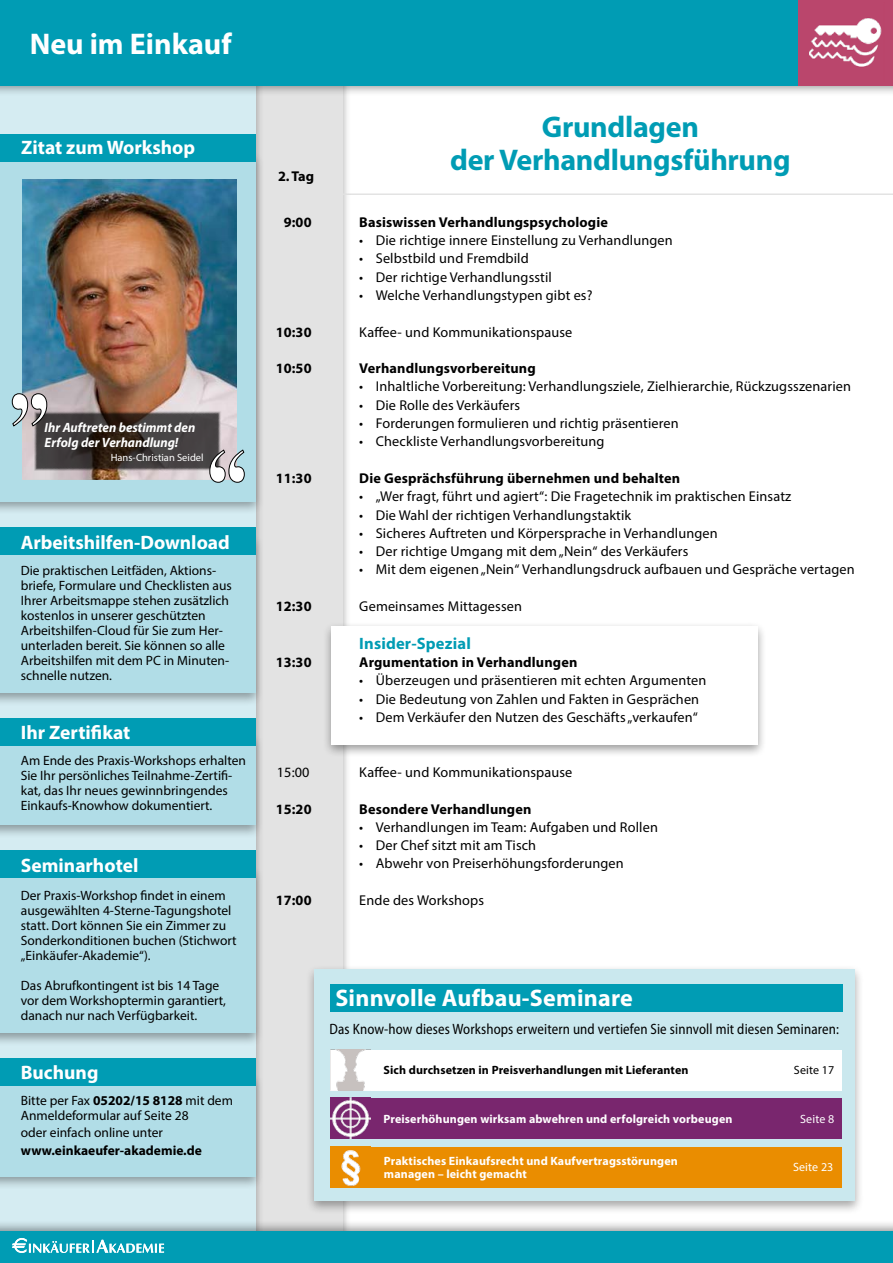
<style>
.page{position:relative;width:893px;height:1263px;background:#fff}
.page>*{position:absolute;margin:0;border:0;box-sizing:border-box;transform-origin:0 0}
.t1{font:700 30px/33px "Myriad Pro";letter-spacing:-.01em;color:#009cb4;text-align:center}
.t2{font:700 30px "Myriad Pro";color:#fff}
.t3{font:700 24px "Myriad Pro";letter-spacing:.01em;color:#fff}
.t4{font:700 19.5px "Myriad Pro";color:#fff}
.t5{font:700 16.5px "Myriad Pro";letter-spacing:.01em;color:#009cb4}
.t6{font:semi-condensed 15px "Myriad Pro";letter-spacing:.01em;color:#000;scale:.94 1}
.t7{font:14.25px "Myriad Pro";letter-spacing:.01em;color:#000}
.t8{font:700 14.25px "Myriad Pro";letter-spacing:.01em;color:#000}
.t9{font:13.5px/15px "Myriad Pro";color:#000}
.t10{font:italic 700 13.5px/15px "Myriad Pro";color:#fff;scale:.96 1}
.t11{font:700 13.5px "Myriad Pro";color:#000}
.t12{font:700 12px/13.5px "Myriad Pro";letter-spacing:.01em;color:#fff}
.t13{font:700 12px "Myriad Pro";letter-spacing:.01em;color:#000}
.t14{font:12px "Myriad Pro";letter-spacing:.01em;color:#fff}
.t15{font:12px "Myriad Pro";letter-spacing:.01em;color:#000}
.t16{font:10.5px "Myriad Pro";color:#fff}
.s1{font-weight:700}
</style>
<div class="page">
<div style="left:87px;top:0;width:255px;height:1263px;background:#e3e3e3"></div>
<div style="left:0;top:0;width:255px;height:1263px;background:#d5ecf2"></div>
<div style="left:0;top:534px;width:264px;height:172px;background:#000;opacity:.35"></div>
<div style="left:0;top:539px;width:255px;height:154px;background:#b1dde7"></div>
<div style="left:0;top:527px;width:255px;height:27px;background:#009cb4"></div>
<div style="left:0;top:865px;width:264px;height:181px;background:#000;opacity:.35"></div>
<div style="left:0;top:870px;width:255px;height:163px;background:#b1dde7"></div>
<div style="left:0;top:850px;width:255px;height:28px;background:#009cb4"></div>
<div style="left:0;top:733px;width:264px;height:105px;background:#000;opacity:.35"></div>
<div style="left:0;top:738px;width:255px;height:87px;background:#b1dde7"></div>
<div style="left:0;top:718px;width:255px;height:27px;background:#009cb4"></div>
<div style="left:0;top:1073px;width:264px;height:117px;background:#000;opacity:.35"></div>
<div style="left:0;top:1078px;width:255px;height:99px;background:#b1dde7"></div>
<div style="left:0;top:1058px;width:255px;height:27px;background:#009cb4"></div>
<div style="left:306px;top:965px;width:558px;height:250px;background:#000;opacity:.35"></div>
<div style="left:315px;top:969px;width:540px;height:232px;background:#cae8ee"></div>
<div style="left:330px;top:984px;width:512px;height:27px;background:#009cb4"></div>
<div style="left:330px;top:1050px;width:512px;height:40px;background:#fff"></div>
<img style="left:330px;top:1050px;width:35px;height:40px">
<div style="left:370px;top:1098px;width:472px;height:40px;background:#79266e"></div>
<svg style="left:330px;top:1098px;width:41px;height:40px;fill:#792a70"></svg>
<img style="left:330px;top:1147px;width:38px;height:40px">
<div style="left:368px;top:1147px;width:474px;height:40px;background:#ea8d00"></div>
<hr style="left:323px;top:193px;width:570px;height:2px;background:#e3e3e3">
<div style="left:323px;top:621px;width:444px;height:136px;background:#000;opacity:.4"></div>
<div style="left:332px;top:626px;width:426px;height:118px;background:#fff"></div>
<div style="left:0;top:151px;width:264px;height:364px;background:#000;opacity:.35"></div>
<div style="left:0;top:156px;width:255px;height:346px;background:#b1dde7"></div>
<div style="left:0;top:134px;width:255px;height:27px;background:#009cb4"></div>
<img style="left:22px;top:180px;width:214px;height:300px">
<svg style="left:34px;top:410px;width:188px;height:61px;fill:#444041"></svg>
<svg style="left:12px;top:393px;width:36px;height:34px"></svg>
<svg style="left:209px;top:449px;width:36px;height:34px"></svg>
<div style="left:0;top:1219px;width:893px;height:44px;background:#000;opacity:.4"></div>
<div style="left:0;top:1231px;width:893px;height:32px;background:#009cb4"></div>
<div style="left:0;top:0;width:893px;height:97px;background:#000;opacity:.4"></div>
<div style="left:0;top:0;width:893px;height:85px;background:#009cb4"></div>
<svg style="left:12px;top:1238px;width:152px;height:15px"></svg>
<div style="left:798px;top:0;width:95px;height:85px;background:#ba466c"></div>
<img style="left:810px;top:18px;width:72px;height:49px">
<h1 class="t2" style="left:30px;top:25px;width:203px">Neu im Einkauf</h1>
<h3 class="t4" style="left:21px;top:135px;width:175px">Zitat zum Workshop</h3>
<p class="t10" style="left:45px;top:420px;width:158px">Ihr Auftreten bestimmt den<br>Erfolg der Verhandlung!</p>
<p class="t16" style="left:111px;top:451px;width:94px">Hans-Christian Seidel</p>
<h3 class="t4" style="left:21px;top:529px;width:210px">Arbeitshilfen-Download</h3>
<p class="t9" style="left:21px;top:563px;width:213px">Die praktischen Leitfäden, Aktions&shy;briefe, Formulare und Checklisten aus Ihrer Arbeitsmappe stehen zusätzlich kostenlos in unserer geschützten Arbeitshilfen-Cloud für Sie zum Her&shy;unterladen bereit. Sie können so alle Arbeitshilfen mit dem PC in Minuten&shy;schnelle nutzen.</p>
<h3 class="t4" style="left:21px;top:720px;width:111px">Ihr Zertifikat</h3>
<p class="t9" style="left:21px;top:753px;width:227px">Am Ende des Praxis-Workshops erhalten Sie Ihr persönliches Teilnahme-Zertifi&shy;kat, das Ihr neues gewinnbringendes Einkaufs-Knowhow dokumentiert.</p>
<h3 class="t4" style="left:21px;top:852px;width:119px">Seminarhotel</h3>
<p class="t9" style="left:21px;top:887px;width:217px">Der Praxis-Workshop findet in einem ausgewählten 4-Sterne-Tagungshotel statt. Dort können Sie ein Zimmer zu Sonderkonditionen buchen (Stichwort „Einkäufer-Akademie“).</p>
<p class="t9" style="left:21px;top:977px;width:207px">Das Abrufkontingent ist bis 14 Tage vor dem Workshoptermin garantiert, danach nur nach Verfügbarkeit.</p>
<h3 class="t4" style="left:21px;top:1060px;width:79px">Buchung</h3>
<p class="t9" style="left:21px;top:1093px;width:214px">Bitte per Fax <span class="s1">05202/15 8128</span> mit dem<br>Anmeldeformular auf Seite 28</p>
<p class="t9" style="left:21px;top:1125px;width:144px">oder einfach online unter</p>
<p class="t11" style="left:21px;top:1141px;width:183px">www.einkaeufer-akademie.de</p>
<p class="t8" style="left:278px;top:167px;width:37px">2. Tag</p>
<h1 class="t1" style="left:450px;top:110px;width:342px">Grundlagen<br>der Verhandlungsführung</h1>
<p class="t8" style="left:284px;top:213px;width:29px">9:00</p>
<p class="t8" style="left:359px;top:213px;width:250px">Basiswissen Verhandlungspsychologie</p>
<p class="t7" style="left:359px;top:231px;width:315px">• Die richtige innere Einstellung zu Verhandlungen</p>
<p class="t7" style="left:359px;top:250px;width:171px">• Selbstbild und Fremdbild</p>
<p class="t7" style="left:359px;top:268px;width:194px">• Der richtige Verhandlungsstil</p>
<p class="t7" style="left:359px;top:286px;width:235px">• Welche Verhandlungstypen gibt es?</p>
<p class="t8" style="left:276px;top:322px;width:37px">10:30</p>
<p class="t7" style="left:359px;top:323px;width:215px">Kaffee- und Kommunikationspause</p>
<p class="t8" style="left:276px;top:359px;width:37px">10:50</p>
<p class="t8" style="left:359px;top:359px;width:178px">Verhandlungsvorbereitung</p>
<p class="t7" style="left:359px;top:378px;width:493px">• Inhaltliche Vorbereitung: Verhandlungsziele, Zielhierarchie, Rückzugsszenarien</p>
<p class="t7" style="left:359px;top:396px;width:162px">• Die Rolle des Verkäufers</p>
<p class="t7" style="left:359px;top:414px;width:321px">• Forderungen formulieren und richtig präsentieren</p>
<p class="t7" style="left:359px;top:433px;width:247px">• Checkliste Verhandlungsvorbereitung</p>
<p class="t8" style="left:276px;top:469px;width:37px">11:30</p>
<p class="t8" style="left:359px;top:469px;width:322px">Die Gesprächsführung übernehmen und behalten</p>
<p class="t7" style="left:359px;top:488px;width:434px">• „Wer fragt, führt und agiert“: Die Fragetechnik im praktischen Einsatz</p>
<p class="t7" style="left:359px;top:506px;width:273px">• Die Wahl der richtigen Verhandlungstaktik</p>
<p class="t7" style="left:359px;top:524px;width:360px">• Sicheres Auftreten und Körpersprache in Verhandlungen</p>
<p class="t7" style="left:359px;top:542px;width:331px">• Der richtige Umgang mit dem „Nein“ des Verkäufers</p>
<p class="t7" style="left:359px;top:561px;width:497px">• Mit dem eigenen „Nein“ Verhandlungsdruck aufbauen und Gespräche vertagen</p>
<p class="t8" style="left:276px;top:597px;width:37px">12:30</p>
<p class="t7" style="left:359px;top:597px;width:164px">Gemeinsames Mittagessen</p>
<p class="t5" style="left:359px;top:632px;width:113px">Insider-Spezial</p>
<p class="t8" style="left:276px;top:653px;width:37px">13:30</p>
<p class="t8" style="left:359px;top:653px;width:220px">Argumentation in Verhandlungen</p>
<p class="t7" style="left:359px;top:672px;width:349px">• Überzeugen und präsentieren mit echten Argumenten</p>
<p class="t7" style="left:359px;top:690px;width:341px">• Die Bedeutung von Zahlen und Fakten in Gesprächen</p>
<p class="t7" style="left:359px;top:708px;width:340px">• Dem Verkäufer den Nutzen des Geschäfts „verkaufen“</p>
<p class="t7" style="left:277px;top:763px;width:34px">15:00</p>
<p class="t7" style="left:359px;top:763px;width:215px">Kaffee- und Kommunikationspause</p>
<p class="t8" style="left:276px;top:799px;width:37px">15:20</p>
<p class="t8" style="left:359px;top:799px;width:174px">Besondere Verhandlungen</p>
<p class="t7" style="left:359px;top:818px;width:300px">• Verhandlungen im Team: Aufgaben und Rollen</p>
<p class="t7" style="left:359px;top:837px;width:178px">• Der Chef sitzt mit am Tisch</p>
<p class="t7" style="left:359px;top:855px;width:266px">• Abwehr von Preiserhöhungsforderungen</p>
<p class="t8" style="left:276px;top:891px;width:37px">17:00</p>
<p class="t7" style="left:359px;top:891px;width:126px">Ende des Workshops</p>
<h2 class="t3" style="left:335px;top:982px;width:299px">Sinnvolle Aufbau-Seminare</h2>
<p class="t6" style="left:330px;top:1020px;width:543px">Das Know-how dieses Workshops erweitern und vertiefen Sie sinnvoll mit diesen Seminaren:</p>
<p class="t13" style="left:384px;top:1062px;width:306px">Sich durchsetzen in Preisverhandlungen mit Lieferanten</p>
<p class="t15" style="left:794px;top:1062px;width:42px">Seite 17</p>
<p class="t12" style="left:384px;top:1112px;width:350px">Preiserhöhungen wirksam abwehren und erfolgreich vorbeugen</p>
<p class="t14" style="left:800px;top:1111px;width:36px">Seite 8</p>
<p class="t12" style="left:384px;top:1153px;width:295px">Praktisches Einkaufsrecht und Kaufvertragsstörungen managen – leicht gemacht</p>
<p class="t14" style="left:793px;top:1160px;width:42px">Seite 23</p>
</div>
